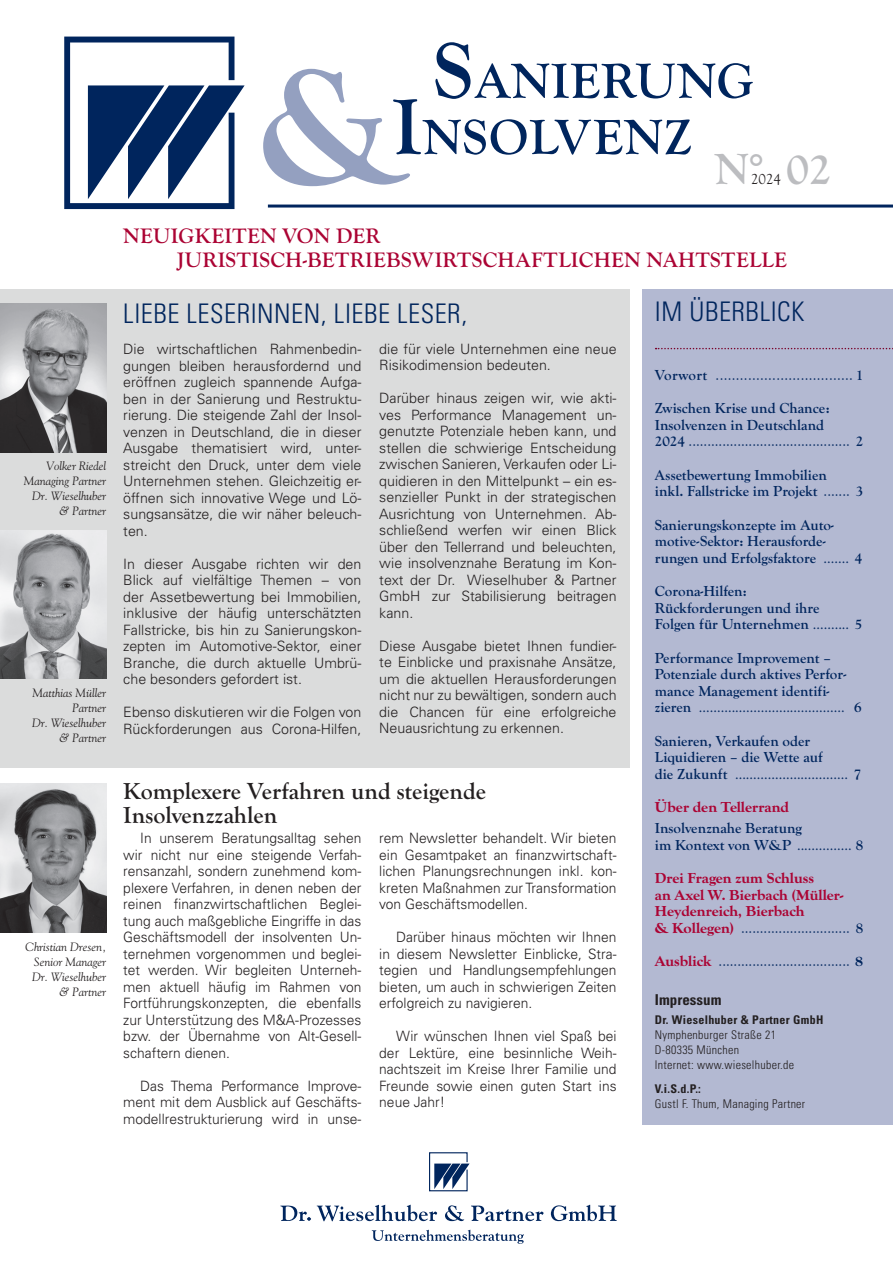
<style>
.page{position:relative;width:893px;height:1263px;background:#fff}
.page>*{position:absolute;margin:0;border:0;box-sizing:border-box;transform-origin:0 0}
.t1{font:700 51px/56.2px "Goudy Old Sty";letter-spacing:.02em;color:#00255d}
.t2{font:700 45px "Goudy Old Sty";color:#bcbdc0}
.t3{font:300 condensed 27px "Univers LT Pro";letter-spacing:.02em;color:#00255d}
.t4{font:700 24px/24px "Goudy Old Sty";color:#231f20}
.t5{font:700 21.75px/24.8px "Goudy Old Sty";letter-spacing:.01em;color:#ab0333}
.t6{font:700 15px/16.5px "Goudy Old Sty";color:#00255d}
.t7{font:15px "Goudy Std";color:#00255d}
.t8{font:700 expanded 15px/16.5px "Goudy Old Sty";color:#ab0333}
.t9{font:700 condensed 15px "Univers LT Pro";color:#231f20}
.t10{font:15px "Goudy Old Sty";color:#231f20}
.t11{font:300 14.25px/16.5px "Univers LT Pro 45";color:#231f20;text-align:justify}
.t12{font:italic 12px/15px "Goudy Std";color:#231f20;text-align:right}
.t13{font:300 condensed 12px/15px "Univers LT Pro";letter-spacing:.025em;color:#231f20}
.t14{font:700 condensed 12px "Univers LT Pro";letter-spacing:.025em;color:#231f20}
.s1{font-size:81.75px}
.s2{font-size:172.65px;color:#94a0c0}
.s3{font-family:"Goudy Old Sty";font-weight:700}
.s4{font-family:"Goudy Std";font-weight:400}
.s5{font-weight:400}
.s6{font-family:"Goudy Old Sty";font-weight:700;font-stretch:expanded;color:#ab0333}
.s7{font-family:"Goudy Old Sty";font-weight:700;font-stretch:expanded}
</style>
<div class="page">
<div style="left:642px;top:289px;width:251px;height:836px;background:#b3b9d2"></div>
<div style="left:0;top:289px;width:629px;height:479px;background:#dbdcdc"></div>
<hr style="left:268px;top:205px;width:625px;height:3px;background:#00255d">
<svg style="left:429px;top:1152px;width:41px;height:40px"></svg>
<svg style="left:280px;top:1205px;width:31px;height:16px"></svg>
<svg style="left:317px;top:1205px;width:120px;height:16px"></svg>
<svg style="left:445px;top:1205px;width:19px;height:16px"></svg>
<svg style="left:471px;top:1205px;width:73px;height:16px"></svg>
<svg style="left:551px;top:1205px;width:66px;height:16px"></svg>
<svg style="left:372px;top:1230px;width:152px;height:14px"></svg>
<svg style="left:656px;top:348px;width:237px;height:1px"></svg>
<img style="left:0;top:784px;width:106px;height:149px">
<img style="left:0;top:530px;width:106px;height:149px">
<img style="left:0;top:304px;width:106px;height:148px">
<svg style="left:64px;top:37px;width:181px;height:172px"></svg>
<p class="t12" style="left:24px;top:458px;width:84px">Volker Riedel<br>Managing Partner<br>Dr. Wieselhuber &amp; Partner</p>
<p class="t12" style="left:32px;top:685px;width:76px">Matthias Müller<br>Partner<br>Dr. Wieselhuber &amp; Partner</p>
<p class="t12" style="left:25px;top:939px;width:82px">Christian Dresen,<br>Senior Manager<br>Dr. Wieselhuber &amp; Partner</p>
<h1 class="t1" style="left:257px;top:54px;width:498px;text-indent:176px"><span class="s1">S</span>ANIERUNG <span class="s2">&amp;</span><span class="s1">I</span>NSOLVENZ</h1>
<h2 class="t2" style="left:715px;top:144px;width:118px">N° 02</h2>
<p class="t10" style="left:751px;top:171px;width:31px">2024</p>
<h3 class="t5" style="left:177px;top:223px;width:611px;text-indent:-54px">NEUIGKEITEN VON DER<br>JURISTISCH-BETRIEBSWIRTSCHAFTLICHEN NAHTSTELLE</h3>
<h3 class="t3" style="left:123px;top:295px;width:346px">LIEBE LESERINNEN, LIEBE LESER,</h3>
<p class="t11" style="left:123px;top:340px;width:240px">Die wirtschaftlichen Rahmenbedin&shy;gungen bleiben herausfordernd und eröffnen zugleich spannende Aufga&shy;ben in der Sanierung und Restruktu&shy;rierung. Die steigende Zahl der Insol&shy;venzen in Deutschland, die in dieser Ausgabe thematisiert wird, unter&shy;streicht den Druck, unter dem viele Unternehmen stehen. Gleichzeitig er&shy;öffnen sich innovative Wege und Lö&shy;sungsansätze, die wir näher beleuch&shy;ten.</p>
<p class="t11" style="left:123px;top:555px;width:240px">In dieser Ausgabe richten wir den Blick auf vielfältige Themen – von der Assetbewertung bei Immobilien, inklusive der häufig unterschätzten Fallstricke, bis hin zu Sanierungskon&shy;zepten im Automotive-Sektor, einer Branche, die durch aktuelle Umbrü&shy;che besonders gefordert ist.</p>
<p class="t11" style="left:123px;top:703px;width:240px">Ebenso diskutieren wir die Folgen von<br>Rückforderungen aus Corona-Hilfen,</p>
<h3 class="t3" style="left:655px;top:294px;width:151px">IM ÜBERBLICK</h3>
<p class="t11" style="left:379px;top:340px;width:239px">die für viele Unternehmen eine neue<br>Risikodimension bedeuten.</p>
<p class="t11" style="left:379px;top:390px;width:239px">Darüber hinaus zeigen wir, wie akti&shy;ves Performance Management un&shy;genutzte Potenziale heben kann, und stellen die schwierige Entscheidung zwischen Sanieren, Verkaufen oder Li&shy;quidieren in den Mittelpunkt – ein es&shy;senzieller Punkt in der strategischen Ausrichtung von Unternehmen. Ab&shy;schließend werfen wir einen Blick über den Tellerrand und beleuchten, wie insolvenznahe Beratung im Kon&shy;text der Dr. Wieselhuber &amp; Partner GmbH zur Stabilisierung beitragen kann.</p>
<p class="t11" style="left:379px;top:637px;width:239px">Diese Ausgabe bietet Ihnen fundier&shy;te Einblicke und praxisnahe Ansätze, um die aktuellen Herausforderungen nicht nur zu bewältigen, sondern auch die Chancen für eine erfolgreiche Neuausrichtung zu erkennen.</p>
<p class="t7" style="left:655px;top:365px;width:210px"><span class="s3">Vorwort</span> .................................. <span class="s3">1</span></p>
<p class="t6" style="left:655px;top:400px;width:176px">Zwischen Krise und Chance:<br>Insolvenzen in Deutschland</p>
<p class="t7" style="left:655px;top:432px;width:210px"><span class="s3">2024</span> ........................................... <span class="s3">2</span></p>
<p class="t6" style="left:655px;top:467px;width:210px">Assetbewertung Immobilien<br>inkl. Fallstricke im Projekt <span class="s4">.......</span> 3</p>
<p class="t6" style="left:655px;top:517px;width:209px">Sanierungskonzepte im Auto&shy;motive-Sektor: Herausforde&shy;rungen und Erfolgsfaktore <span class="s5">.......</span> 4</p>
<p class="t6" style="left:655px;top:583px;width:209px">Corona-Hilfen:<br>Rückforderungen und ihre<br>Folgen für Unternehmen <span class="s5">……....</span> 5</p>
<p class="t6" style="left:655px;top:650px;width:208px">Performance Improvement –<br>Potenziale durch aktives Perfor&shy;mance Management identifi&shy;zieren <span class="s5">……….……..…...................</span> 6</p>
<p class="t6" style="left:655px;top:733px;width:208px">Sanieren, Verkaufen oder<br>Liquidieren – die Wette auf<br>die Zukunft <span class="s5">…………………...…....</span> 7</p>
<p class="t8" style="left:655px;top:799px;width:136px">Über den Tellerrand</p>
<p class="t6" style="left:655px;top:820px;width:210px">Insolvenznahe Beratung<br>im Kontext von W&amp;P <span class="s5">...............</span> 8</p>
<p class="t8" style="left:655px;top:870px;width:190px">Drei Fragen zum Schluss<br>an Axel W. Bierbach (Müller-<br>Heydenreich, Bierbach</p>
<p class="t7" style="left:655px;top:918px;width:210px"><span class="s6">&amp; Kollegen)</span> ............................. <span class="s3">8</span></p>
<p class="t7" style="left:655px;top:952px;width:210px"><span class="s6">Ausblick</span> ................................... <span class="s7">8</span></p>
<h3 class="t4" style="left:123px;top:779px;width:364px">Komplexere Verfahren und steigende<br>Insolvenzzahlen</h3>
<p class="t11" style="left:123px;top:830px;width:240px;text-indent:17px">In unserem Beratungsalltag sehen wir nicht nur eine steigende Verfah&shy;rensanzahl, sondern zunehmend kom&shy;plexere Verfahren, in denen neben der reinen finanzwirtschaftlichen Beglei&shy;tung auch maßgebliche Eingriffe in das Geschäftsmodell der insolventen Un&shy;ternehmen vorgenommen und beglei&shy;tet werden. Wir begleiten Unterneh&shy;men aktuell häufig im Rahmen von Fortführungskonzepten, die ebenfalls zur Unterstützung des M&amp;A-Prozesses bzw. der Übernahme von Alt-Gesell&shy;schaftern dienen.</p>
<p class="t11" style="left:123px;top:1077px;width:240px;text-indent:17px">Das Thema Performance Improve&shy;ment mit dem Ausblick auf Geschäfts&shy;modellrestrukturierung wird in unse-</p>
<p class="t11" style="left:379px;top:830px;width:239px">rem Newsletter behandelt. Wir bieten ein Gesamtpaket an finanzwirtschaft&shy;lichen Planungsrechnungen inkl. kon&shy;kreten Maßnahmen zur Transformation von Geschäftsmodellen.</p>
<p class="t11" style="left:379px;top:929px;width:239px;text-indent:17px">Darüber hinaus möchten wir Ihnen in diesem Newsletter Einblicke, Stra&shy;tegien und Handlungsempfehlungen bieten, um auch in schwierigen Zeiten erfolgreich zu navigieren.</p>
<p class="t11" style="left:379px;top:1028px;width:239px;text-indent:17px">Wir wünschen Ihnen viel Spaß bei der Lektüre, eine besinnliche Weih&shy;nachtszeit im Kreise Ihrer Familie und Freunde sowie einen guten Start ins neue Jahr!</p>
<p class="t9" style="left:655px;top:990px;width:68px">Impressum</p>
<p class="t14" style="left:655px;top:1012px;width:170px">Dr. Wieselhuber &amp; Partner GmbH</p>
<p class="t13" style="left:655px;top:1027px;width:141px">Nymphenburger Straße 21<br>D-80335 München<br>Internet: www.wieselhuber.de</p>
<p class="t14" style="left:655px;top:1081px;width:48px">V.i.S.d.P.:</p>
<p class="t13" style="left:655px;top:1095px;width:152px">Gustl F. Thum, Managing Partner</p>
</div>
